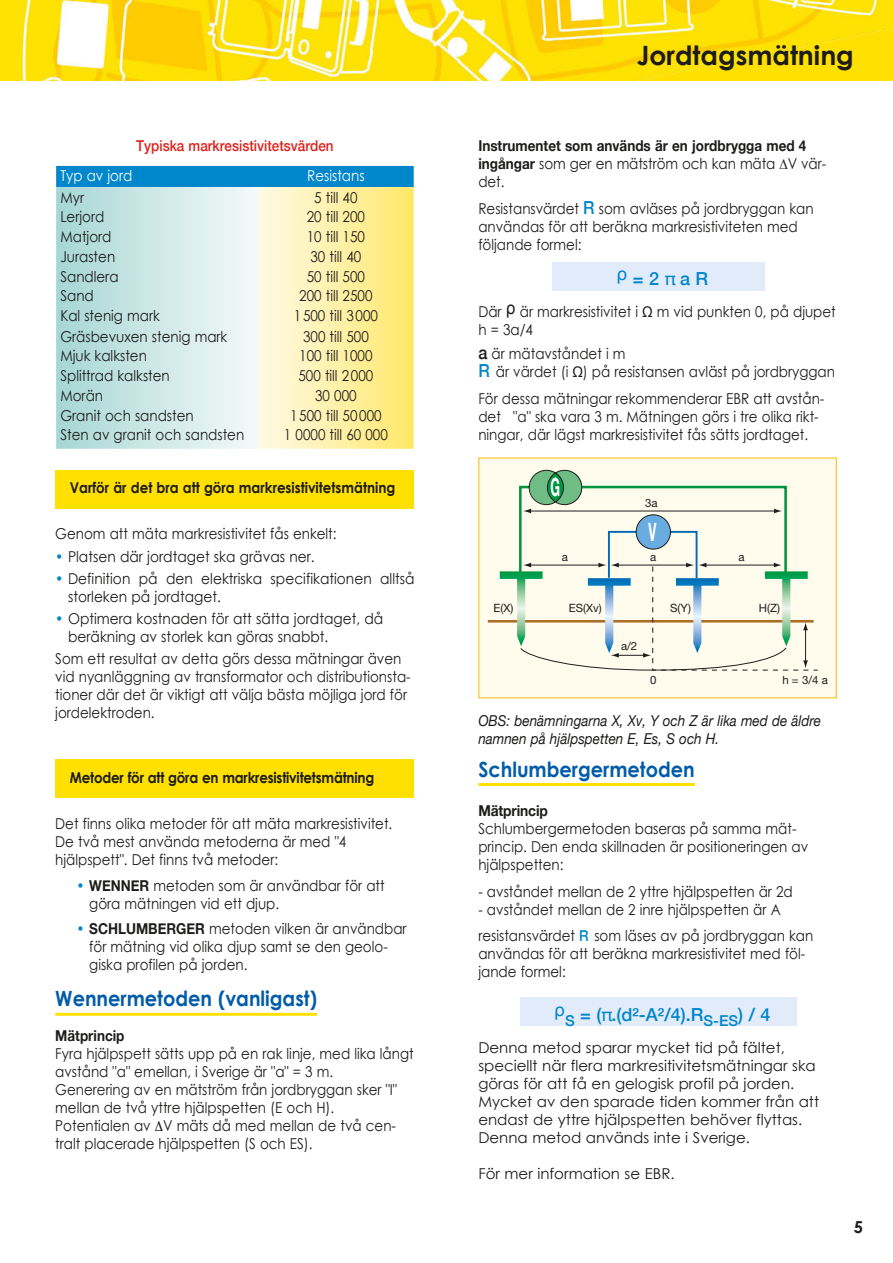
<style>
.page{position:relative;width:893px;height:1263px;background:#fff}
.page>*{position:absolute;margin:0;border:0;box-sizing:border-box;transform-origin:0 0}
.t1{font:700 26.55px "Century Gothic";color:#1c1c1b}
.t2{font:700 25.35px "Helvetica Neue";color:#fff;scale:.5 1}
._2-subhead2{font:700 21px "Century Gothic";color:#005ca9;scale:.92 1}
.t3{font:500 18px "Helvetica Neue";color:#0086cb}
.t4{font:18px "Helvetica";color:#0086cb}
.t5{font:700 16.5px "Century Gothic";color:#1c1c1b}
.Normal_-2{font:15px/18px "Century Gothic";color:#1c1c1b;scale:.9 1}
.Normal_-2-2{font:15px/18px "Century Gothic";color:#1c1c1b}
._3{font:15px/18px "Century Gothic";color:#1c1c1b;scale:.92 1}
.puce_8{font:15px/18px "Century Gothic";color:#1c1c1b;scale:.9 1}
.t6{font:700 15px "Century Gothic";color:#1c1c1b;scale:.9 1}
._3-subhead3_-filet{font:700 15px/18px "Helvetica Neue";color:#1c1c1b;scale:.9 1}
.normal_ital{font:italic 15px/18px "Helvetica Neue";color:#1c1c1b;scale:.9 1}
.t7{font:500 15px "Helvetica Neue";color:#dd211c;scale:.9 1}
.t8{font:15px "Century Gothic";color:#fff;scale:.9 1}
.Normal_bold{font:700 15px "Helvetica Neue";color:#1c1c1b;scale:.9 1}
._3-subhead3_-filet-2{font:700 15px "Helvetica Neue";color:#1c1c1b;scale:.92 1}
.t9{font:11.4px "Helvetica Neue";color:#1d1d1b}
.s1{color:#0086cb}
.s2{font-family:"Helvetica Neue";font-weight:700}
.s3{font-family:"Century Gothic";font-weight:400}
.s4{font-family:"Helvetica Neue";font-weight:500;font-size:18px;color:#0086cb}
.s5{font-family:"Helvetica";font-weight:400}
.s6{font-family:"Helvetica"}
.s7{font-family:"Helvetica Neue";font-weight:500;font-size:18px}
.s8{font-family:"Helvetica Neue";font-weight:500;color:#0086cb}
</style>
<div class="page">
<img style="left:0;top:0;width:893px;height:81px">
<hr style="left:55px;top:1013px;width:262px;height:3px;background:#ffe000">
<svg style="left:56px;top:166px;width:358px;height:283px;background:#d2e4cc"></svg>
<div style="left:55px;top:470px;width:359px;height:38px;background:#ffe000"></div>
<div style="left:55px;top:759px;width:359px;height:39px;background:#ffe000"></div>
<hr style="left:478px;top:783px;width:217px;height:3px;background:#ffe000">
<div style="left:552px;top:262px;width:212px;height:29px;background:#e1ebf9"></div>
<div style="left:479px;top:458px;width:357px;height:240px;background:#fffcee"></div>
<hr style="left:488px;top:620px;width:326px;height:2px;background:#ad6d25">
<svg style="left:500px;top:485px;width:318px;height:186px"></svg>
<div style="left:530px;top:470px;width:34px;height:34px;background:#6fbc85;border-radius:50%"></div>
<div style="left:548px;top:470px;width:34px;height:34px;background:#6fbc85;border-radius:50%"></div>
<svg style="left:548px;top:472px;width:16px;height:29px"></svg>
<div style="left:529px;top:470px;width:35px;height:35px;border:1px solid #1d1d1b;border-radius:50%"></div>
<div style="left:547px;top:470px;width:35px;height:35px;border:1px solid #1d1d1b;border-radius:50%"></div>
<div style="left:636px;top:515px;width:34px;height:34px;background:#69acdf;border-radius:50%"></div>
<div style="left:636px;top:514px;width:35px;height:35px;border:1px solid #1d1d1b;border-radius:50%"></div>
<div style="left:520px;top:997px;width:276px;height:29px;background:#e1ebf9"></div>
<p class="t7" style="left:136px;top:134px;width:221px">Typiska markresistivitetsvärden</p>
<p class="t8" style="left:60px;top:167px;width:82px">Typ av jord</p>
<p class="t8" style="left:307px;top:167px;width:65px">Resistans</p>
<p class="Normal_-2" style="left:60px;top:188px;width:28px">Myr</p>
<p class="Normal_-2" style="left:314px;top:188px;width:50px">5 till 40</p>
<p class="Normal_-2" style="left:60px;top:208px;width:50px">Lerjord</p>
<p class="Normal_-2" style="left:307px;top:208px;width:66px">20 till 200</p>
<p class="Normal_-2" style="left:60px;top:228px;width:58px">Matjord</p>
<p class="Normal_-2" style="left:307px;top:228px;width:66px">10 till 150</p>
<p class="Normal_-2" style="left:60px;top:247px;width:62px">Jurasten</p>
<p class="Normal_-2" style="left:310px;top:247px;width:58px">30 till 40</p>
<p class="Normal_-2" style="left:60px;top:267px;width:66px">Sandlera</p>
<p class="Normal_-2" style="left:307px;top:267px;width:66px">50 till 500</p>
<p class="Normal_-2" style="left:60px;top:287px;width:39px">Sand</p>
<p class="Normal_-2" style="left:299px;top:287px;width:83px">200 till 2500</p>
<p class="Normal_-2" style="left:60px;top:307px;width:112px">Kal stenig mark</p>
<p class="Normal_-2" style="left:294px;top:307px;width:95px">1500 till 3000</p>
<p class="Normal_-2" style="left:60px;top:327px;width:187px">Gräsbevuxen stenig mark</p>
<p class="Normal_-2" style="left:303px;top:327px;width:75px">300 till 500</p>
<p class="Normal_-2" style="left:60px;top:347px;width:98px">Mjuk kalksten</p>
<p class="Normal_-2" style="left:299px;top:347px;width:83px">100 till 1000</p>
<p class="Normal_-2" style="left:60px;top:366px;width:123px">Splittrad kalksten</p>
<p class="Normal_-2" style="left:298px;top:366px;width:85px">500 till 2000</p>
<p class="Normal_-2" style="left:60px;top:386px;width:49px">Morän</p>
<p class="Normal_-2" style="left:315px;top:386px;width:48px">30 000</p>
<p class="Normal_-2" style="left:60px;top:406px;width:150px">Granit och sandsten</p>
<p class="Normal_-2" style="left:290px;top:406px;width:103px">1500 till 50000</p>
<p class="Normal_-2" style="left:60px;top:426px;width:206px">Sten av granit och sandsten</p>
<p class="Normal_-2" style="left:284px;top:426px;width:117px">1 0000 till 60 000</p>
<p class="t6" style="left:70px;top:478px;width:363px">Varför är det bra att göra markresistivitetsmätning</p>
<p class="Normal_-2" style="left:55px;top:525px;width:314px">Genom att mäta markresistivitet fås enkelt:</p>
<p class="_3" style="left:55px;top:547px;width:283px"><span class="s1">•</span> Platsen där jordtaget ska grävas ner.</p>
<p class="_3" style="left:68px;top:569px;width:378px;text-indent:-13px"><span class="s1">•</span> Definition på den elektriska specifikationen alltså storleken på jordtaget.</p>
<p class="_3" style="left:68px;top:609px;width:344px;text-indent:-13px"><span class="s1">•</span> Optimera kostnaden för att sätta jordtaget, då beräkning av storlek kan göras snabbt.</p>
<p class="Normal_-2" style="left:55px;top:650px;width:396px">Som ett resultat av detta görs dessa mätningar även vid nyanläggning av transformator och distributionsta&shy;tioner där det är viktigt att välja bästa möjliga jord för jordelektroden.</p>
<p class="t6" style="left:70px;top:768px;width:340px">Metoder för att göra en markresistivitetsmätning</p>
<p class="Normal_-2" style="left:55px;top:814px;width:376px">Det finns olika metoder för att mäta markresistivitet.<br>De två mest använda metoderna är med "4 hjälpspett". Det finns två metoder:</p>
<p class="puce_8" style="left:89px;top:876px;width:330px;text-indent:-13px"><span class="s1">•</span> <span class="s2">WENNER</span> metoden som är användbar för att göra mätningen vid ett djup.</p>
<p class="puce_8" style="left:89px;top:920px;width:354px;text-indent:-13px"><span class="s1">•</span> <span class="s2">SCHLUMBERGER</span> metoden vilken är användbar för mätning vid olika djup samt se den geolo&shy;giska profilen på jorden.</p>
<p class="_2-subhead2" style="left:55px;top:985px;width:286px">Wennermetoden (vanligast)</p>
<p class="Normal_bold" style="left:55px;top:1024px;width:78px">Mätprincip</p>
<p class="Normal_-2" style="left:55px;top:1045px;width:400px">Fyra hjälpspett sätts upp på en rak linje, med lika långt avstånd "a" emellan, i Sverige är "a" = 3 m.</p>
<p class="Normal_-2" style="left:55px;top:1081px;width:381px">Generering av en mätström från jordbryggan sker "I" mellan de två yttre hjälpspetten (E och H).</p>
<p class="Normal_-2" style="left:55px;top:1117px;width:380px">Potentialen av V mäts då med mellan de två cen&shy;tralt placerade hjälpspetten (S och ES).</p>
<h1 class="t1" style="left:637px;top:39px;width:219px">Jordtagsmätning</h1>
<p class="_3-subhead3_-filet" style="left:478px;top:137px;width:388px">Instrumentet som används är en jordbrygga med 4 ingångar <span class="s3">som ger en mätström och kan mäta ΔV vär&shy;det.</span></p>
<p class="Normal_-2" style="left:478px;top:199px;width:374px">Resistansvärdet <span class="s4">R</span> som avläses på jordbryggan kan användas för att beräkna markresistiviteten med följande formel:</p>
<p class="t3" style="left:616px;top:264px;width:93px"><sup>ρ</sup> = 2 <span class="s5">π</span> a R</p>
<p class="Normal_-2" style="left:478px;top:302px;width:399px">Där <sup>ρ</sup> är markresistivitet i <span class="s6">Ω</span> m vid punkten 0, på djupet h = 3a/4</p>
<p class="Normal_-2" style="left:478px;top:344px;width:165px"><span class="s7">a</span> är mätavståndet i m</p>
<p class="Normal_-2" style="left:478px;top:362px;width:398px"><span class="s4">R</span> är värdet (i <span class="s6">Ω</span>) på resistansen avläst på jordbryggan</p>
<p class="Normal_-2" style="left:478px;top:389px;width:386px">För dessa mätningar rekommenderar EBR att avstån&shy;det "a" ska vara 3 m. Mätningen görs i tre olika rikt&shy;ningar, där lägst markresistivitet fås sätts jordtaget.</p>
<p class="t2" style="left:550px;top:472px;width:21px">G</p>
<p class="t9" style="left:645px;top:496px;width:14px">3a</p>
<p class="t2" style="left:648px;top:516px;width:18px">V</p>
<p class="t9" style="left:562px;top:550px;width:8px">a</p>
<p class="t9" style="left:650px;top:550px;width:8px">a</p>
<p class="t9" style="left:738px;top:550px;width:8px">a</p>
<p class="t9" style="left:493px;top:601px;width:21px">E(X)</p>
<p class="t9" style="left:569px;top:601px;width:35px">ES(Xv)</p>
<p class="t9" style="left:670px;top:601px;width:22px">S(Y)</p>
<p class="t9" style="left:759px;top:601px;width:23px">H(Z)</p>
<p class="t9" style="left:621px;top:639px;width:18px">a/2</p>
<p class="t9" style="left:650px;top:673px;width:8px">0</p>
<p class="t9" style="left:782px;top:673px;width:47px">h = 3/4 a</p>
<p class="normal_ital" style="left:478px;top:712px;width:382px">OBS: benämningarna X, Xv, Y och Z är lika med de äldre namnen på hjälpspetten E, Es, S och H.</p>
<p class="_2-subhead2" style="left:478px;top:756px;width:237px">Schlumbergermetoden</p>
<p class="_3-subhead3_-filet-2" style="left:478px;top:799px;width:77px">Mätprincip</p>
<p class="Normal_-2" style="left:478px;top:819px;width:368px">Schlumbergermetoden baseras på samma mät&shy;princip. Den enda skillnaden är positioneringen av hjälpspetten:</p>
<p class="Normal_-2" style="left:478px;top:882px;width:351px">- avståndet mellan de 2 yttre hjälpspetten är 2d</p>
<p class="Normal_-2" style="left:478px;top:900px;width:337px">- avståndet mellan de 2 inre hjälpspetten är A</p>
<p class="Normal_-2" style="left:478px;top:926px;width:374px">resistansvärdet <span class="s8">R</span> som läses av på jordbryggan kan användas för att beräkna markresistivitet med föl&shy;jande formel:</p>
<p class="t4" style="left:554px;top:996px;width:12px">ρ</p>
<p class="t3" style="left:565px;top:1000px;width:207px"><sub>S</sub> = (<span class="s5">π</span>.(d²-A²/4).R<sub>S-ES</sub>) / 4</p>
<p class="Normal_-2-2" style="left:478px;top:1038px;width:342px">Denna metod sparar mycket tid på fältet, speciellt när flera markresitivitetsmätningar ska göras för att få en gelogisk profil på jorden.<br>Mycket av den sparade tiden kommer från att endast de yttre hjälpspetten behöver flyttas.</p>
<p class="Normal_-2-2" style="left:478px;top:1128px;width:273px">Denna metod används inte i Sverige.</p>
<p class="Normal_-2-2" style="left:478px;top:1164px;width:198px">För mer information se EBR.</p>
<p class="t5" style="left:854px;top:1216px;width:11px">5</p>
</div>
